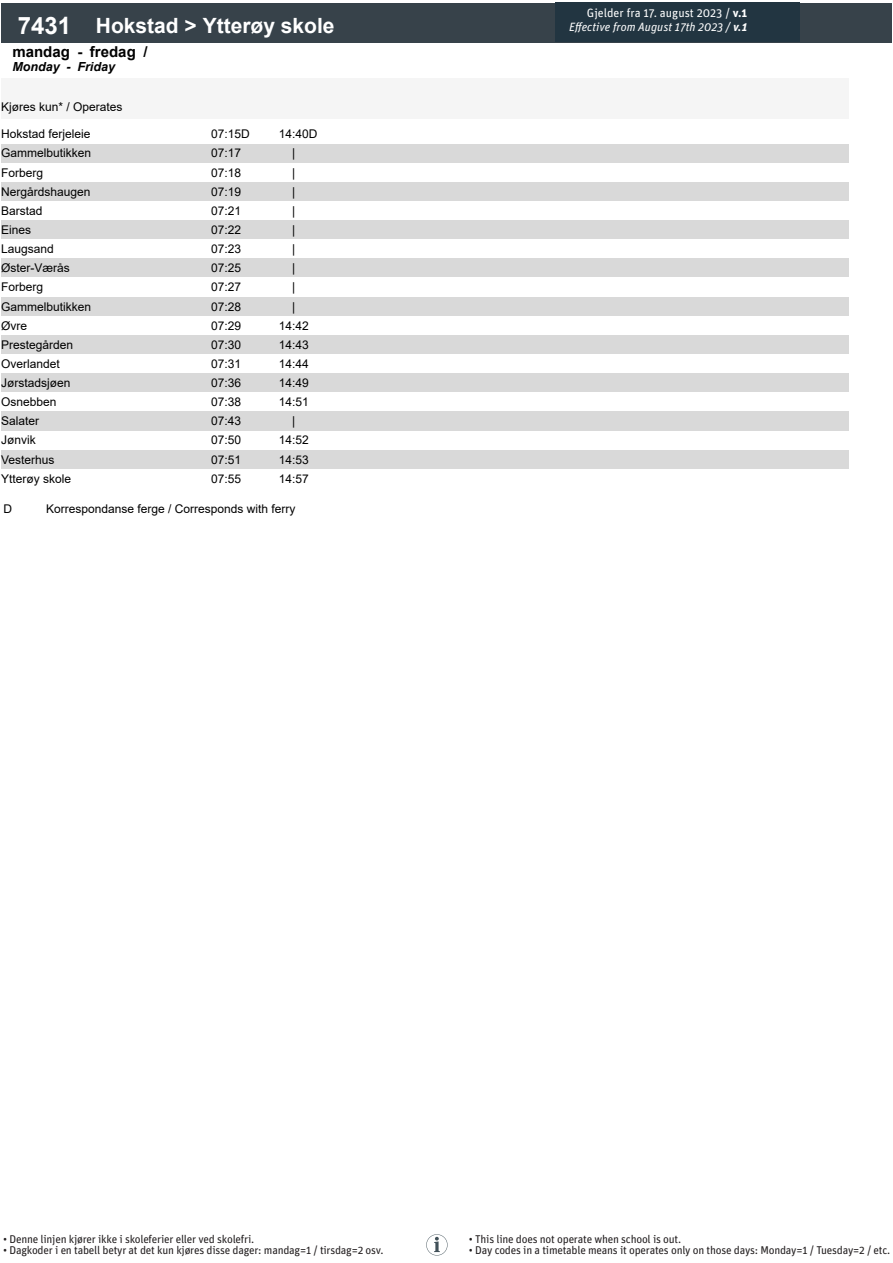
<style>
.page{position:relative;width:893px;height:1263px;background:#fff}
.page>*{position:absolute;margin:0;border:0;box-sizing:border-box;transform-origin:0 0}
.t1{font:700 21px "Arial";color:#fff}
.t2{font:700 15px "Arial";color:#000}
.t3{font:italic 700 12.45px "Arial";color:#000}
.t4{font:12px "Arial";color:#000}
.t5{font:italic 12px/14.4px "Unit Pro";color:#fff;text-align:right}
.t6{font:11.25px "Unit Pro";letter-spacing:-.02em;color:#231f20}
.s1{font-size:24px}
.s2{font-style:normal}
.s3{font-weight:700;font-style:normal}
.s4{font-weight:700}
</style>
<div class="page">
<div style="left:1px;top:79px;width:191px;height:40px;background:#f5f5f5"></div>
<div style="left:192px;top:79px;width:68px;height:40px;background:#f5f5f5"></div>
<div style="left:260px;top:79px;width:68px;height:40px;background:#f5f5f5"></div>
<div style="left:328px;top:79px;width:67px;height:40px;background:#f5f5f5"></div>
<div style="left:395px;top:79px;width:68px;height:40px;background:#f5f5f5"></div>
<div style="left:463px;top:79px;width:67px;height:40px;background:#f5f5f5"></div>
<div style="left:530px;top:79px;width:68px;height:40px;background:#f5f5f5"></div>
<div style="left:598px;top:79px;width:67px;height:40px;background:#f5f5f5"></div>
<div style="left:665px;top:79px;width:68px;height:40px;background:#f5f5f5"></div>
<div style="left:733px;top:79px;width:67px;height:40px;background:#f5f5f5"></div>
<div style="left:800px;top:79px;width:49px;height:40px;background:#f5f5f5"></div>
<div style="left:1px;top:3px;width:87px;height:40px;background:#37424a"></div>
<div style="left:88px;top:3px;width:804px;height:40px;background:#37424a"></div>
<div style="left:1px;top:144px;width:848px;height:19px;background:#d9d9d9"></div>
<div style="left:1px;top:182px;width:848px;height:19px;background:#d9d9d9"></div>
<div style="left:1px;top:220px;width:848px;height:20px;background:#d9d9d9"></div>
<div style="left:1px;top:259px;width:848px;height:19px;background:#d9d9d9"></div>
<div style="left:1px;top:297px;width:848px;height:19px;background:#d9d9d9"></div>
<div style="left:1px;top:335px;width:848px;height:19px;background:#d9d9d9"></div>
<div style="left:1px;top:374px;width:848px;height:19px;background:#d9d9d9"></div>
<div style="left:1px;top:412px;width:848px;height:19px;background:#d9d9d9"></div>
<div style="left:1px;top:450px;width:848px;height:19px;background:#d9d9d9"></div>
<div style="left:556px;top:2px;width:244px;height:39px;background:#223541"></div>
<svg style="left:426px;top:1234px;width:22px;height:21px"></svg>
<p class="t1" style="left:18px;top:10px;width:318px"><span class="s1">7431</span> Hokstad &gt; Ytterøy skole</p>
<p class="t2" style="left:12px;top:41px;width:137px">mandag - fredag /</p>
<p class="t3" style="left:12px;top:58px;width:104px">Monday - Friday</p>
<p class="t4" style="left:1px;top:99px;width:123px">Kjøres kun* / Operates</p>
<p class="t4" style="left:1px;top:126px;width:91px">Hokstad ferjeleie</p>
<p class="t4" style="left:211px;top:126px;width:40px">07:15D</p>
<p class="t4" style="left:279px;top:126px;width:40px">14:40D</p>
<p class="t4" style="left:1px;top:145px;width:92px">Gammelbutikken</p>
<p class="t4" style="left:211px;top:145px;width:32px">07:17</p>
<p class="t4" style="left:292px;top:145px;width:5px">|</p>
<p class="t4" style="left:1px;top:164px;width:44px">Forberg</p>
<p class="t4" style="left:211px;top:164px;width:32px">07:18</p>
<p class="t4" style="left:292px;top:164px;width:5px">|</p>
<p class="t4" style="left:1px;top:183px;width:91px">Nergårdshaugen</p>
<p class="t4" style="left:211px;top:183px;width:32px">07:19</p>
<p class="t4" style="left:292px;top:183px;width:5px">|</p>
<p class="t4" style="left:1px;top:202px;width:43px">Barstad</p>
<p class="t4" style="left:211px;top:202px;width:32px">07:21</p>
<p class="t4" style="left:292px;top:202px;width:5px">|</p>
<p class="t4" style="left:1px;top:221px;width:32px">Eines</p>
<p class="t4" style="left:211px;top:221px;width:32px">07:22</p>
<p class="t4" style="left:292px;top:221px;width:5px">|</p>
<p class="t4" style="left:1px;top:241px;width:54px">Laugsand</p>
<p class="t4" style="left:211px;top:241px;width:32px">07:23</p>
<p class="t4" style="left:292px;top:241px;width:5px">|</p>
<p class="t4" style="left:1px;top:260px;width:70px">Øster-Værås</p>
<p class="t4" style="left:211px;top:260px;width:32px">07:25</p>
<p class="t4" style="left:292px;top:260px;width:5px">|</p>
<p class="t4" style="left:1px;top:279px;width:44px">Forberg</p>
<p class="t4" style="left:211px;top:279px;width:32px">07:27</p>
<p class="t4" style="left:292px;top:279px;width:5px">|</p>
<p class="t4" style="left:1px;top:298px;width:92px">Gammelbutikken</p>
<p class="t4" style="left:211px;top:298px;width:32px">07:28</p>
<p class="t4" style="left:292px;top:298px;width:5px">|</p>
<p class="t4" style="left:1px;top:317px;width:27px">Øvre</p>
<p class="t4" style="left:211px;top:317px;width:32px">07:29</p>
<p class="t4" style="left:279px;top:317px;width:32px">14:42</p>
<p class="t4" style="left:1px;top:336px;width:74px">Prestegården</p>
<p class="t4" style="left:211px;top:336px;width:32px">07:30</p>
<p class="t4" style="left:279px;top:336px;width:32px">14:43</p>
<p class="t4" style="left:1px;top:355px;width:60px">Overlandet</p>
<p class="t4" style="left:211px;top:355px;width:32px">07:31</p>
<p class="t4" style="left:279px;top:355px;width:32px">14:44</p>
<p class="t4" style="left:1px;top:375px;width:71px">Jørstadsjøen</p>
<p class="t4" style="left:211px;top:375px;width:32px">07:36</p>
<p class="t4" style="left:279px;top:375px;width:32px">14:49</p>
<p class="t4" style="left:1px;top:394px;width:57px">Osnebben</p>
<p class="t4" style="left:211px;top:394px;width:32px">07:38</p>
<p class="t4" style="left:279px;top:394px;width:32px">14:51</p>
<p class="t4" style="left:1px;top:413px;width:40px">Salater</p>
<p class="t4" style="left:211px;top:413px;width:32px">07:43</p>
<p class="t4" style="left:292px;top:413px;width:5px">|</p>
<p class="t4" style="left:1px;top:432px;width:36px">Jønvik</p>
<p class="t4" style="left:211px;top:432px;width:32px">07:50</p>
<p class="t4" style="left:279px;top:432px;width:32px">14:52</p>
<p class="t4" style="left:1px;top:451px;width:55px">Vesterhus</p>
<p class="t4" style="left:211px;top:451px;width:32px">07:51</p>
<p class="t4" style="left:279px;top:451px;width:32px">14:53</p>
<p class="t4" style="left:1px;top:470px;width:72px">Ytterøy skole</p>
<p class="t4" style="left:211px;top:470px;width:32px">07:55</p>
<p class="t4" style="left:279px;top:470px;width:32px">14:57</p>
<p class="t4" style="left:3px;top:501px;width:10px">D</p>
<p class="t4" style="left:46px;top:501px;width:251px">Korrespondanse ferge / Corresponds with ferry</p>
<p class="t5" style="left:569px;top:5px;width:179px"><span class="s2">Gjelder fra 17. august 2023 /</span> <span class="s3">v.1<br></span>Effective from August 17th 2023 / <span class="s4">v.1</span></p>
<p class="t6" style="left:3px;top:1231px;width:253px">• Denne linjen kjører ikke i skoleferier eller ved skolefri.</p>
<p class="t6" style="left:3px;top:1243px;width:382px">• Dagkoder i en tabell betyr at det kun kjøres disse dager: mandag=1 / tirsdag=2 osv.</p>
<p class="t6" style="left:469px;top:1231px;width:214px">• This line does not operate when school is out.</p>
<p class="t6" style="left:469px;top:1243px;width:423px">• Day codes in a timetable means it operates only on those days: Monday=1 / Tuesday=2 / etc.</p>
</div>
